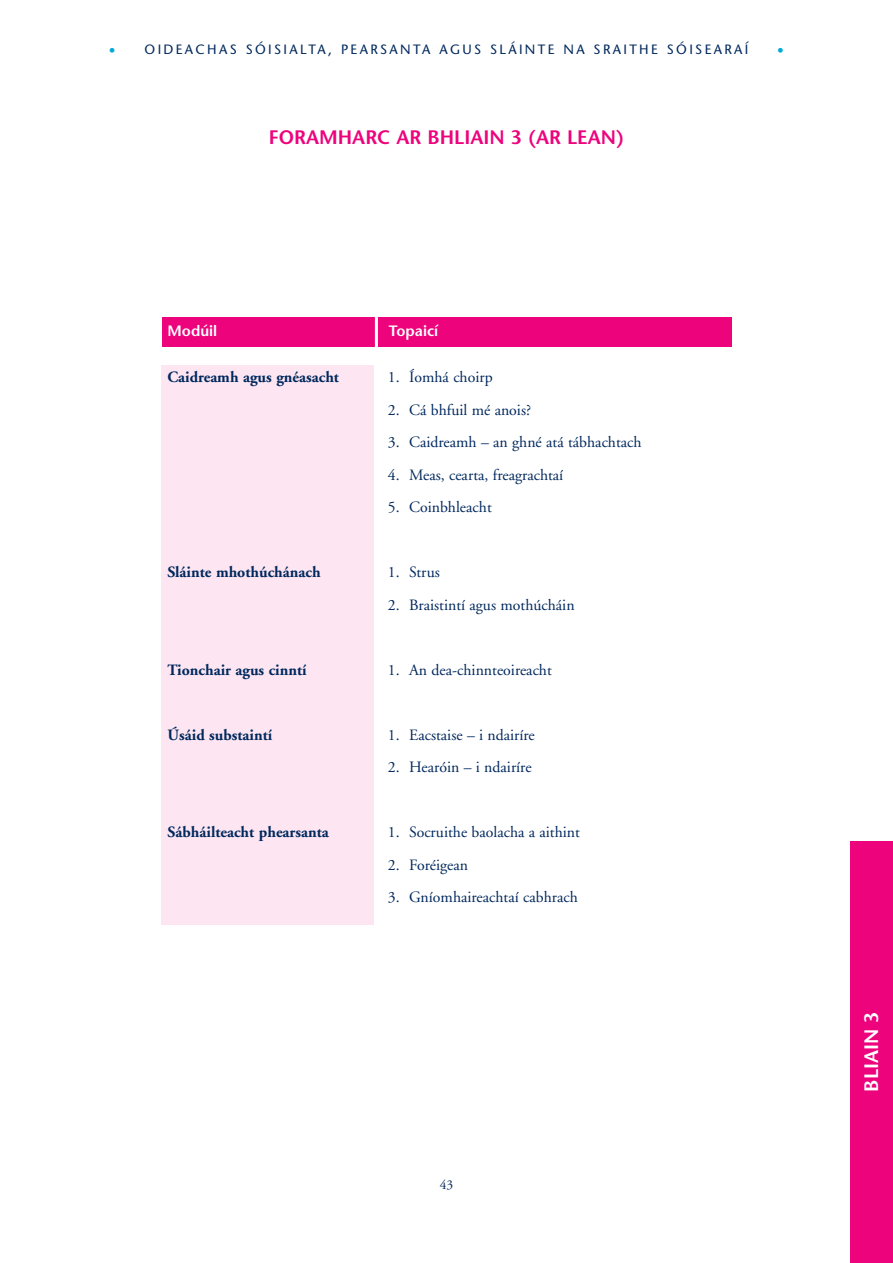
<style>
.page{position:relative;width:893px;height:1263px;background:#fff}
.page>*{position:absolute;margin:0;border:0;box-sizing:border-box;transform-origin:0 0}
.t1{font:600 19.5px "Stone Sans";color:#ed037c}
.t2{font:600 19.5px "Stone Sans";color:#fff}
.t3{font:15.75px "Adobe Garamond";color:#00285d}
.t4{font:700 15.75px "Adobe Garamond";color:#00285d}
.t5{font:600 15px "Stone Sans";color:#fff}
.t6{font:13.5px "Stone Sans";letter-spacing:.175em;color:#00285d}
.t7{font:13.5px "Adobe Garamond";color:#00285d}
.t8{font:13.5px "Stone Sans";color:#00acd5}
.s1{color:#00acd5}
</style>
<div class="page">
<div style="left:162px;top:317px;width:569px;height:30px;background:#ed037c"></div>
<hr style="left:375px;top:310px;width:3px;height:39px;background:#fff">
<div style="left:162px;top:365px;width:212px;height:559px;background:#fde6f2"></div>
<div style="left:850px;top:842px;width:43px;height:421px;background:#ed037c"></div>
<p class="t6" style="left:109px;top:41px;width:641px"><span class="s1">•</span> OIDEACHAS SÓISIALTA, PEARSANTA AGUS SLÁINTE NA SRAITHE SÓISEARAÍ</p>
<p class="t8" style="left:777px;top:42px;width:8px">•</p>
<p class="t1" style="left:269px;top:125px;width:357px">FORAMHARC AR BHLIAIN 3 (AR LEAN)</p>
<p class="t5" style="left:168px;top:322px;width:51px">MODÚIL</p>
<p class="t5" style="left:389px;top:322px;width:51px">TOPAICÍ</p>
<p class="t4" style="left:168px;top:369px;width:173px">Caidreamh agus gnéasacht</p>
<p class="t3" style="left:388px;top:369px;width:106px">1. Íomhá choirp</p>
<p class="t3" style="left:388px;top:401px;width:145px">2. Cá bhfuil mé anois?</p>
<p class="t3" style="left:388px;top:434px;width:255px">3. Caidreamh – an ghné atá tábhachtach</p>
<p class="t3" style="left:388px;top:466px;width:177px">4. Meas, cearta, freagrachtaí</p>
<p class="t3" style="left:388px;top:499px;width:105px">5. Coinbhleacht</p>
<p class="t4" style="left:168px;top:564px;width:155px">Sláinte mhothúchánach</p>
<p class="t3" style="left:388px;top:564px;width:53px">1. Strus</p>
<p class="t3" style="left:388px;top:596px;width:188px">2. Braistintí agus mothúcháin</p>
<p class="t4" style="left:168px;top:661px;width:141px">Tionchair agus cinntí</p>
<p class="t3" style="left:388px;top:661px;width:166px">1. An dea-chinnteoireacht</p>
<p class="t4" style="left:168px;top:726px;width:106px">Úsáid substaintí</p>
<p class="t3" style="left:388px;top:726px;width:148px">1. Eacstaise – i ndairíre</p>
<p class="t3" style="left:388px;top:759px;width:145px">2. Hearóin – i ndairíre</p>
<p class="t4" style="left:168px;top:824px;width:163px">Sábháilteacht phearsanta</p>
<p class="t3" style="left:388px;top:824px;width:194px">1. Socruithe baolacha a aithint</p>
<p class="t3" style="left:388px;top:856px;width:82px">2. Foréigean</p>
<p class="t3" style="left:388px;top:889px;width:191px">3. Gníomhaireachtaí cabhrach</p>
<p class="t7" style="left:440px;top:1177px;width:15px">43</p>
<p class="t2" style="left:859px;top:1091px;width:81px;rotate:-90deg">BLIAIN 3</p>
</div>
